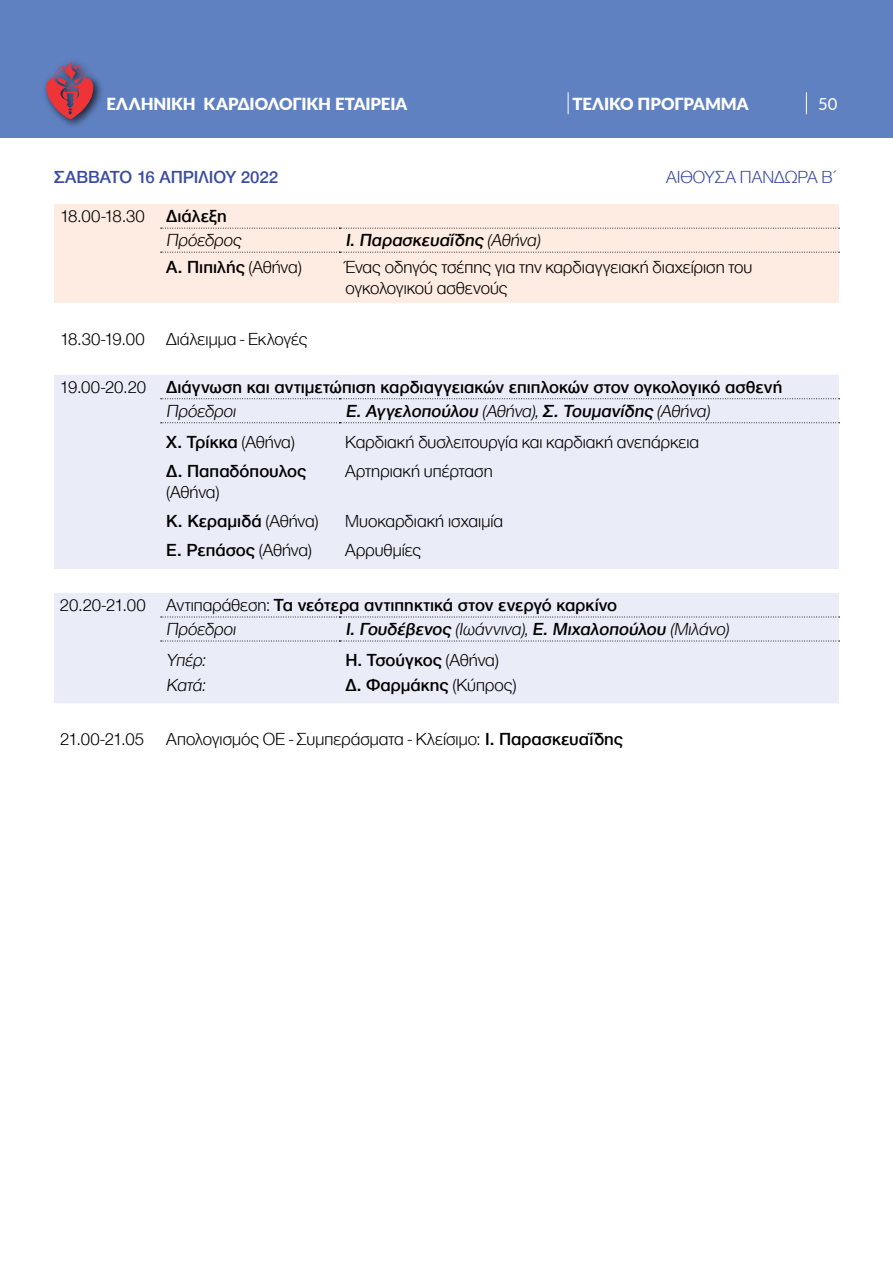
<style>
.page{position:relative;width:893px;height:1263px;background:#fff}
.page>*{position:absolute;margin:0;border:0;box-sizing:border-box;transform-origin:0 0}
.t1{font:500 18px/24px "CF Helvetica";color:#000}
.t2{font:300 18px/24px "CF Helvetica";color:#000}
.t3{font:500 18px "CF Helvetica";letter-spacing:-.005em;color:#3a4ca0}
.t4{font:300 18px "CF Helvetica";color:#3a4ca0}
.t5{font:900 16.65px "Lato";letter-spacing:-.01em;color:#fff}
.t6{font:16.65px "Lato";color:#fff}
.s1{font-weight:500}
.s2{font-weight:300}
</style>
<div class="page">
<div style="left:0;top:0;width:893px;height:138px;background:#6081c1"></div>
<div style="left:42px;top:58px;width:62px;height:72px;background:#000;opacity:.75"></div>
<svg style="left:46px;top:62px;width:47px;height:57px"></svg>
<svg style="left:568px;top:92px;width:1px;height:22px"></svg>
<svg style="left:806px;top:92px;width:1px;height:22px"></svg>
<div style="left:54px;top:204px;width:785px;height:99px;background:#feebe2"></div>
<svg style="left:54px;top:375px;width:785px;height:328px;background:#ebedf7"></svg>
<svg style="left:161px;top:228px;width:679px;height:1px"></svg>
<svg style="left:161px;top:252px;width:679px;height:1px"></svg>
<svg style="left:161px;top:398px;width:679px;height:1px"></svg>
<svg style="left:161px;top:422px;width:679px;height:1px"></svg>
<svg style="left:161px;top:617px;width:679px;height:1px"></svg>
<svg style="left:161px;top:641px;width:679px;height:1px"></svg>
<p class="t5" style="left:106px;top:91px;width:303px">ελληνικη καρδιολογικη εταιρεια</p>
<p class="t5" style="left:572px;top:91px;width:11px">ΤΕΛΙΚ</p>
<p class="t5" style="left:620px;top:91px;width:68px">Ο ΠΡΟΓΡΑΜΜΑ</p>
<p class="t6" style="left:818px;top:92px;width:21px">50</p>
<p class="t3" style="left:54px;top:167px;width:226px">ΣΑΒΒΑΤΟ 16 ΑΠΡΙΛΙΟΥ 2022</p>
<p class="t4" style="left:666px;top:167px;width:173px">ΑΙΘΟΥΣΑ ΠΑΝΔΩΡΑ Β΄</p>
<p class="t2" style="left:166px;top:204px;width:79px;text-indent:-106px">18.00-18. 30 <span class="s1">Διάλεξη<br></span>Πρόεδρος</p>
<p class="t1" style="left:345px;top:228px;width:198px">Ι. Παρασκευαΐδης <span class="s2">(Αθήνα)</span></p>
<p class="t1" style="left:166px;top:255px;width:136px">Α. Πιπιλής <span class="s2">(Αθήνα)</span></p>
<p class="t2" style="left:345px;top:256px;width:409px;line-height:21.6px">Ένας οδηγός τσέπης για την καρδιαγγειακή διαχείριση του ογκολογικού ασθενούς</p>
<p class="t2" style="left:60px;top:327px;width:249px">18. 30-19.00 Διάλειμμα - Εκλογές</p>
<p class="t1" style="left:166px;top:375px;width:617px;text-indent:-106px"><span class="s2">19. 00-20. 20</span> Διάγνωση και αντιμετώπιση καρδιαγγειακών επιπλοκών στον ογκολογικό ασθενή<br><span class="s2">Πρόεδροι</span></p>
<p class="t1" style="left:345px;top:399px;width:368px">Ε. Αγγελοπούλου <span class="s2">(Αθήνα),</span>Σ. Τουμανίδης <span class="s2">(Αθήνα)</span></p>
<p class="t1" style="left:166px;top:430px;width:129px">Χ. Τρίκκα <span class="s2">(Αθήνα)</span></p>
<p class="t2" style="left:345px;top:429px;width:355px">Καρδιακή δυσλειτουργία και καρδιακή ανεπάρκεια</p>
<p class="t1" style="left:166px;top:459px;width:141px">Δ. Παπαδόπουλος</p>
<p class="t2" style="left:166px;top:480px;width:54px">(Αθήνα)</p>
<p class="t2" style="left:345px;top:458px;width:149px">Αρτηριακή υπέρταση</p>
<p class="t1" style="left:166px;top:509px;width:153px">Κ. Κεραμιδά <span class="s2">(Αθήνα)</span></p>
<p class="t2" style="left:345px;top:509px;width:159px">Μυοκαρδιακή ισχαιμία</p>
<p class="t1" style="left:166px;top:538px;width:146px">Ε. Ρεπάσος <span class="s2">(Αθήνα)</span></p>
<p class="t2" style="left:345px;top:538px;width:77px">Αρρυθμίες</p>
<p class="t1" style="left:166px;top:593px;width:452px;text-indent:-106px"><span class="s2">20. 20-21. 00 Αντιπαράθεση:</span> Τα νεότερα αντιπηκτικά στον ενεργό καρκίνο<br><span class="s2">Πρόεδροι</span></p>
<p class="t1" style="left:345px;top:617px;width:387px">Ι. Γουδέβενος <span class="s2">(Ιωάννινα),</span>Ε. Μιχαλοπούλου <span class="s2">(Μιλάνο)</span></p>
<p class="t2" style="left:166px;top:648px;width:43px">Υπέρ:</p>
<p class="t1" style="left:345px;top:648px;width:154px">Η. Τσούγκος <span class="s2">(Αθήνα)</span></p>
<p class="t2" style="left:166px;top:672px;width:44px">Κατά:</p>
<p class="t1" style="left:345px;top:672px;width:172px">Δ. Φαρμάκης <span class="s2">(Κύπρος)</span></p>
<p class="t2" style="left:60px;top:727px;width:565px">21.00-21.05 Απολογισμός ΟΕ - Συμπεράσματα - Κλείσιμο: <span class="s1">Ι. Παρασκευαΐδης</span></p>
</div>
